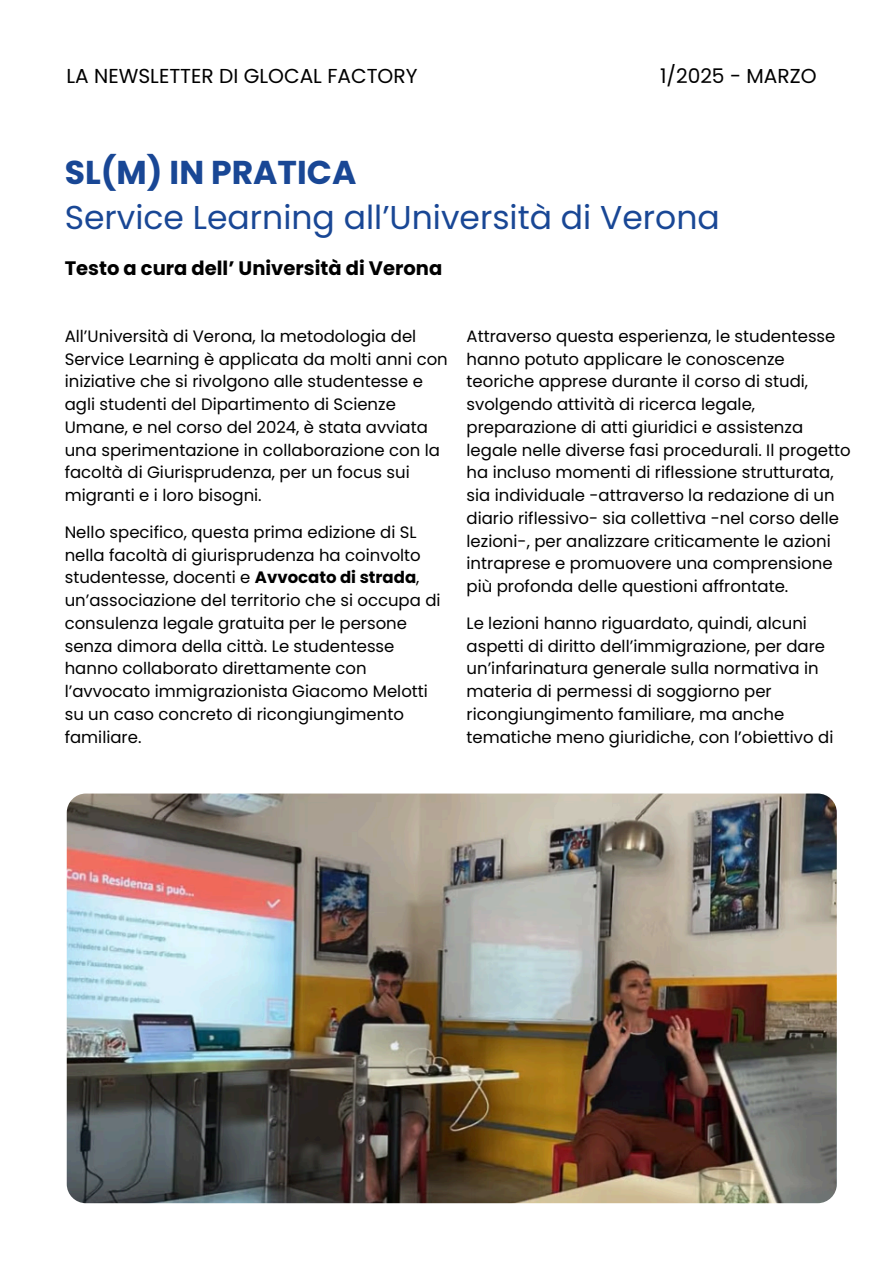
<style>
.page{position:relative;width:894px;height:1264px;background:#fff}
.page>*{position:absolute;margin:0;border:0;box-sizing:border-box;transform-origin:0 0}
.t1{font:33px/45.5px "Poppins";color:#194795}
.t2{font:20.1px "Poppins";color:#000}
.t3{font:700 19.5px "Poppins";color:#000}
.t4{font:16.5px/22.8px "Poppins";color:#000}
.s1{font-weight:700}
</style>
<div class="page">
<img style="left:67px;top:793px;width:769px;height:410px;border-radius:19px">
<p class="t2" style="left:66px;top:62px;width:352px">LA NEWSLETTER DI GLOCAL FACTORY</p>
<p class="t2" style="left:659px;top:62px;width:158px">1/2025 - MARZO</p>
<p class="t1" style="left:65px;top:149px;width:656px"><span class="s1">SL(M) IN PRATICA<br></span>Service Learning all’Università di Verona</p>
<p class="t3" style="left:65px;top:255px;width:379px">Testo a cura dell’ Università di Verona</p>
<h2 class="t4" style="left:65px;top:324px;width:384px">All’Università di Verona, la metodologia del Service Learning è applicata da molti anni con iniziative che si rivolgono alle studentesse e agli studenti del Dipartimento di Scienze Umane, e nel corso del 2024, è stata avviata una sperimentazione in collaborazione con la facoltà di Giurisprudenza, per un focus sui migranti e i loro bisogni.</h2>
<h1 class="t4" style="left:65px;top:520px;width:377px">Nello specifico, questa prima edizione di SL nella facoltà di giurisprudenza ha coinvolto studentesse, docenti e <span class="s1">Avvocato di strada</span>, un’associazione del territorio che si occupa di consulenza legale gratuita per le persone senza dimora della città. Le studentesse hanno collaborato direttamente con l’avvocato immigrazionista Giacomo Melotti su un caso concreto di ricongiungimento familiare.</h1>
<p class="t4" style="left:466px;top:324px;width:385px">Attraverso questa esperienza, le studentesse hanno potuto applicare le conoscenze teoriche apprese durante il corso di studi, svolgendo attività di ricerca legale, preparazione di atti giuridici e assistenza legale nelle diverse fasi procedurali. Il progetto ha incluso momenti di riflessione strutturata, sia individuale -attraverso la redazione di un diario riflessivo- sia collettiva -nel corso delle lezioni-, per analizzare criticamente le azioni intraprese e promuovere una comprensione più profonda delle questioni affrontate.</p>
<p class="t4" style="left:466px;top:611px;width:368px">Le lezioni hanno riguardato, quindi, alcuni aspetti di diritto dell’immigrazione, per dare un’infarinatura generale sulla normativa in materia di permessi di soggiorno per ricongiungimento familiare, ma anche tematiche meno giuridiche, con l’obiettivo di</p>
</div>
